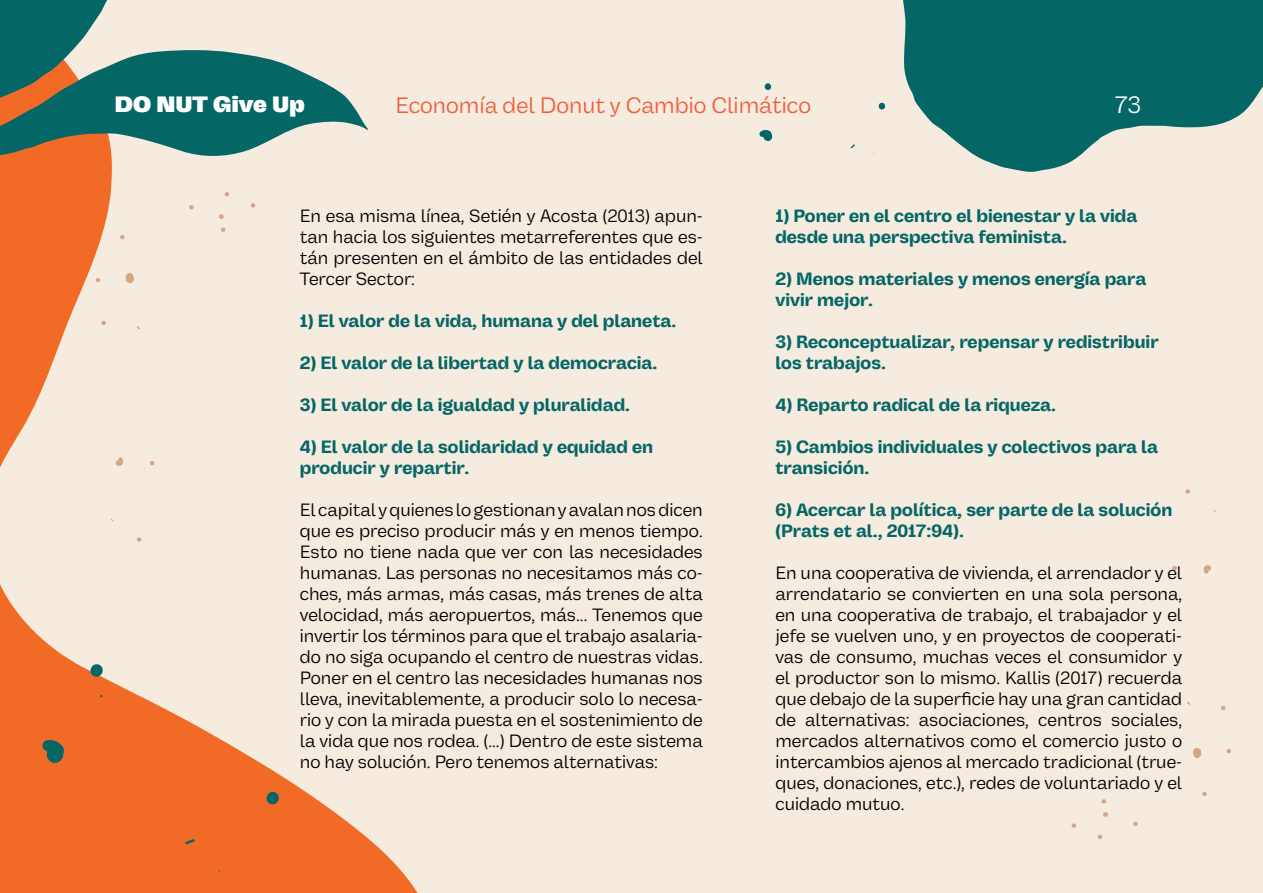
<style>
.page{position:relative;width:1263px;height:893px;background:#f5ebde}
.page>*{position:absolute;margin:0;border:0;box-sizing:border-box;transform-origin:0 0}
.t1{font:24px "Vastago Grotesk";color:#fff}
.t2{font:22.5px "Vastago Grotesk";color:#f05e3d}
.t3{font:800 22.5px "Vastago Grotesk";color:#fff}
.t4{font:18px/21px "Vastago Grotesk";color:#000;text-align:justify}
.t5{font:700 18px/21px "Vastago Grotesk";color:#056666}
</style>
<div class="page">
<svg style="left:0;top:129px;width:418px;height:764px"></svg>
<svg style="left:0;top:0;width:368px;height:172px"></svg>
<svg style="left:903px;top:0;width:360px;height:172px;fill:#056666"></svg>
<svg style="left:850px;top:144px;width:5px;height:5px"></svg>
<svg style="left:878px;top:103px;width:8px;height:6px"></svg>
<svg style="left:764px;top:83px;width:8px;height:7px"></svg>
<svg style="left:759px;top:130px;width:14px;height:11px"></svg>
<svg style="left:100px;top:694px;width:3px;height:4px"></svg>
<svg style="left:185px;top:839px;width:11px;height:5px"></svg>
<svg style="left:263px;top:789px;width:20px;height:18px"></svg>
<svg style="left:87px;top:661px;width:20px;height:19px"></svg>
<svg style="left:41px;top:739px;width:23px;height:24px"></svg>
<svg style="left:110px;top:518px;width:4px;height:4px"></svg>
<svg style="left:137px;top:537px;width:4px;height:5px"></svg>
<svg style="left:144px;top:460px;width:10px;height:9px"></svg>
<svg style="left:115px;top:457px;width:8px;height:9px"></svg>
<svg style="left:136px;top:326px;width:4px;height:4px"></svg>
<svg style="left:101px;top:320px;width:5px;height:6px"></svg>
<svg style="left:126px;top:273px;width:8px;height:11px"></svg>
<svg style="left:96px;top:277px;width:4px;height:6px"></svg>
<svg style="left:120px;top:234px;width:5px;height:6px"></svg>
<svg style="left:225px;top:191px;width:4px;height:6px"></svg>
<svg style="left:189px;top:204px;width:5px;height:6px"></svg>
<svg style="left:221px;top:227px;width:4px;height:6px"></svg>
<svg style="left:251px;top:203px;width:4px;height:5px"></svg>
<svg style="left:219px;top:214px;width:4px;height:5px"></svg>
<svg style="left:1185px;top:489px;width:5px;height:5px"></svg>
<svg style="left:1172px;top:562px;width:11px;height:9px"></svg>
<svg style="left:1203px;top:565px;width:8px;height:9px"></svg>
<svg style="left:1221px;top:706px;width:4px;height:4px"></svg>
<svg style="left:1193px;top:748px;width:8px;height:10px"></svg>
<svg style="left:1226px;top:749px;width:5px;height:4px"></svg>
<svg style="left:1202px;top:791px;width:5px;height:5px"></svg>
<svg style="left:1098px;top:834px;width:4px;height:5px"></svg>
<svg style="left:1133px;top:821px;width:5px;height:5px"></svg>
<svg style="left:1101px;top:799px;width:5px;height:5px"></svg>
<svg style="left:1071px;top:823px;width:5px;height:5px"></svg>
<svg style="left:1103px;top:812px;width:5px;height:5px"></svg>
<p class="t3" style="left:115px;top:90px;width:191px">DO NUT Give Up</p>
<p class="t2" style="left:395px;top:92px;width:417px">Economía del Donut y Cambio Climático</p>
<h1 class="t1" style="left:1114px;top:90px;width:28px">73</h1>
<p class="t4" style="left:300px;top:205px;width:405px">En esa misma línea, Setién y Acosta (2013) apun&shy;tan hacia los siguientes metarreferentes que es&shy;tán presenten en el ámbito de las entidades del Tercer Sector:</p>
<p class="t5" style="left:300px;top:310px;width:378px">1) El valor de la vida, humana y del planeta.</p>
<p class="t5" style="left:300px;top:352px;width:359px">2) El valor de la libertad y la democracia.</p>
<p class="t5" style="left:300px;top:394px;width:332px">3) El valor de la igualdad y pluralidad.</p>
<p class="t5" style="left:300px;top:436px;width:355px">4) El valor de la solidaridad y equidad en producir y repartir.</p>
<p class="t4" style="left:300px;top:499px;width:405px">El capital y quienes lo gestionan y avalan nos dicen que es preciso producir más y en menos tiempo.<br>Esto no tiene nada que ver con las necesidades humanas. Las personas no necesitamos más co&shy;ches, más armas, más casas, más trenes de alta velocidad, más aeropuertos, más... Tenemos que invertir los términos para que el trabajo asalaria&shy;do no siga ocupando el centro de nuestras vidas.<br>Poner en el centro las necesidades humanas nos lleva, inevitablemente, a producir solo lo necesa&shy;rio y con la mirada puesta en el sostenimiento de la vida que nos rodea. (...) Dentro de este sistema no hay solución. Pero tenemos alternativas:</p>
<p class="t5" style="left:775px;top:205px;width:363px">1) Poner en el centro el bienestar y la vida desde una perspectiva feminista.</p>
<p class="t5" style="left:775px;top:268px;width:372px">2) Menos materiales y menos energía para vivir mejor.</p>
<p class="t5" style="left:775px;top:331px;width:385px">3) Reconceptualizar, repensar y redistribuir los trabajos.</p>
<p class="t5" style="left:775px;top:394px;width:282px">4) Reparto radical de la riqueza.</p>
<p class="t5" style="left:775px;top:436px;width:384px">5) Cambios individuales y colectivos para la transición.</p>
<p class="t5" style="left:775px;top:499px;width:398px">6) Acercar la política, ser parte de la solución (Prats et al., 2017:94).</p>
<p class="t4" style="left:775px;top:562px;width:408px">En una cooperativa de vivienda, el arrendador y el arrendatario se convierten en una sola persona, en una cooperativa de trabajo, el trabajador y el jefe se vuelven uno, y en proyectos de cooperati&shy;vas de consumo, muchas veces el consumidor y el productor son lo mismo. Kallis (2017) recuerda que debajo de la superficie hay una gran cantidad de alternativas: asociaciones, centros sociales, mercados alternativos como el comercio justo o intercambios ajenos al mercado tradicional (true&shy;ques, donaciones, etc.), redes de voluntariado y el cuidado mutuo.</p>
</div>
